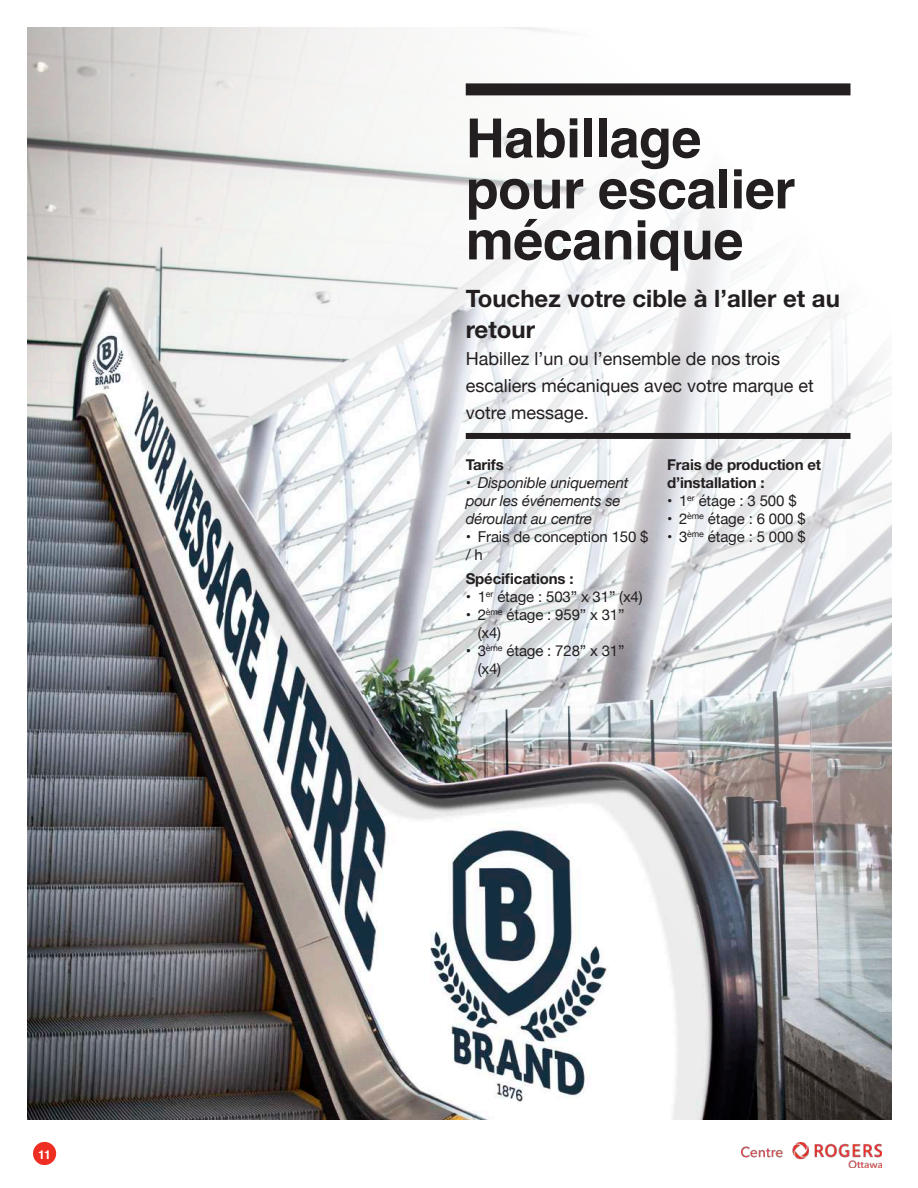
<style>
.page{position:relative;width:918px;height:1188px;background:#fff}
.page>*{position:absolute;margin:0;border:0;box-sizing:border-box;transform-origin:0 0}
.t1{font:700 54px/51px "Helvetica";letter-spacing:-.01em;color:#231f20}
.t2{font:700 24px/31.5px "Helvetica Neue LT Std";color:#231f20}
.t3{font:18px/27px "Helvetica Neue";color:#231f20}
.t4{font:15px/18px "Helvetica Neue";letter-spacing:-.01em;color:#231f20}
.t5{font:italic 15px/18px "Helvetica Neue";letter-spacing:-.01em;color:#231f20}
.t6{font:700 15px/18px "Helvetica Neue LT Std";letter-spacing:-.01em;color:#231f20}
.t7{font:700 12.3px "Helvetica";color:#fff}
.s1{font-style:normal}
</style>
<div class="page">
<img style="left:27px;top:27px;width:864px;height:1093px">
<img style="left:742px;top:1142px;width:140px;height:26px">
<div style="left:33px;top:1142px;width:23px;height:23px;background:#ee2e22;border-radius:50%"></div>
<div style="left:466px;top:83px;width:385px;height:12px;background:#231f20"></div>
<div style="left:466px;top:433px;width:385px;height:6px;background:#231f20"></div>
<p class="t7" style="left:38px;top:1147px;width:14px">11</p>
<h1 class="t1" style="left:466px;top:119px;width:331px">Habillage pour escalier mécanique</h1>
<h2 class="t2" style="left:466px;top:282px;width:376px">Touchez votre cible à l’aller et au retour</h2>
<p class="t3" style="left:466px;top:346px;width:350px">Habillez l’un ou l’ensemble de nos trois escaliers mécaniques avec votre marque et votre message.</p>
<p class="t6" style="left:466px;top:455px;width:40px">Tarifs</p>
<p class="t5" style="left:466px;top:474px;width:164px"><span class="s1">•</span> Disponible uniquement pour les événements se déroulant au centre</p>
<p class="t4" style="left:466px;top:528px;width:184px">• Frais de conception 150 $ / h</p>
<p class="t6" style="left:466px;top:570px;width:109px">Spécifications :</p>
<p class="t4" style="left:466px;top:589px;width:178px">• 1<sup>er</sup> étage : 503” x 31” (x4)</p>
<p class="t4" style="left:478px;top:607px;width:148px;text-indent:-12px">• 2<sup>ème</sup> étage : 959” x 31” (x4)</p>
<p class="t4" style="left:478px;top:643px;width:148px;text-indent:-12px">• 3<sup>ème</sup> étage : 728” x 31” (x4)</p>
<p class="t6" style="left:667px;top:455px;width:156px">Frais de production et d’installation :</p>
<p class="t4" style="left:667px;top:492px;width:131px">• 1<sup>er</sup> étage : 3 500 $</p>
<p class="t4" style="left:667px;top:510px;width:140px">• 2<sup>ème</sup> étage : 6 000 $</p>
<p class="t4" style="left:667px;top:528px;width:140px">• 3<sup>ème</sup> étage : 5 000 $</p>
</div>
